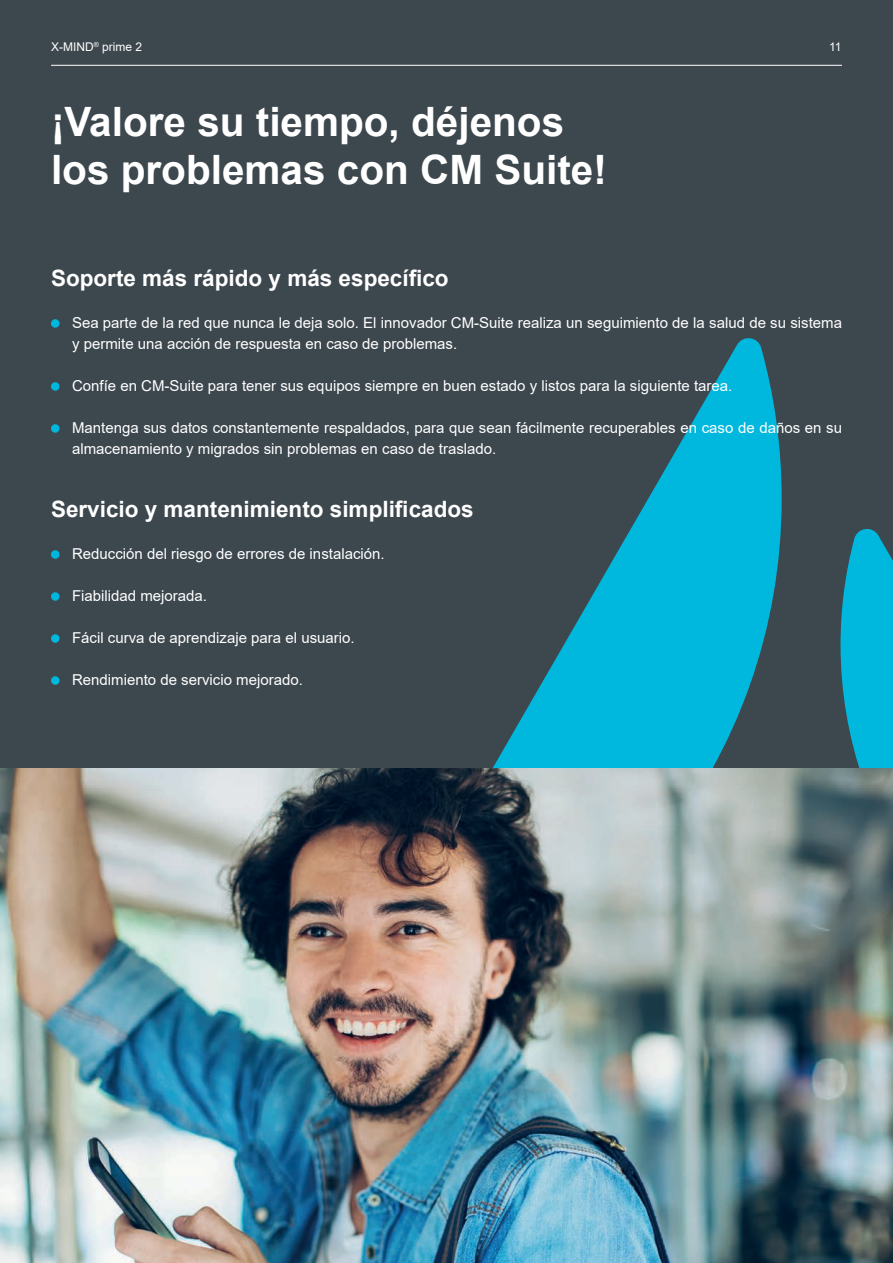
<style>
.page{position:relative;width:893px;height:1263px;background:#fff}
.page>*{position:absolute;margin:0;border:0;box-sizing:border-box;transform-origin:0 0}
.t1{font:700 40.5px/48.6px "Arial";color:#fff}
.t2{font:700 22.5px "Arial";color:#fff}
.t3{font:15px/21px "Arial";color:#fff}
.t4{font:12px "Arial";color:#fff}
</style>
<div class="page">
<img style="left:0;top:767px;width:893px;height:496px">
<div style="left:0;top:0;width:893px;height:767px;background:#3d474e"></div>
<svg style="left:493px;top:338px;width:289px;height:429px;fill:#00b8de"></svg>
<svg style="left:840px;top:529px;width:53px;height:238px;background:#08a7c9"></svg>
<hr style="left:51px;top:65px;width:791px;height:1px;background:#fff">
<div style="left:51px;top:319px;width:9px;height:9px;background:#00b8de;border-radius:50%"></div>
<div style="left:51px;top:382px;width:9px;height:9px;background:#00b8de;border-radius:50%"></div>
<div style="left:51px;top:424px;width:9px;height:9px;background:#00b8de;border-radius:50%"></div>
<div style="left:51px;top:550px;width:9px;height:9px;background:#00b8de;border-radius:50%"></div>
<div style="left:51px;top:592px;width:9px;height:9px;background:#00b8de;border-radius:50%"></div>
<div style="left:51px;top:634px;width:9px;height:9px;background:#00b8de;border-radius:50%"></div>
<div style="left:51px;top:676px;width:9px;height:9px;background:#00b8de;border-radius:50%"></div>
<p class="t4" style="left:51px;top:39px;width:93px">X-MIND<sup>®</sup> prime 2</p>
<p class="t4" style="left:829px;top:39px;width:14px">11</p>
<h1 class="t1" style="left:51px;top:98px;width:557px">¡Valore su tiempo, déjenos los problemas con CM Suite!</h1>
<h2 class="t2" style="left:51px;top:262px;width:399px">Soporte más rápido y más específico</h2>
<p class="t3" style="left:72px;top:312px;width:771px">Sea parte de la red que nunca le deja solo. El innovador CM-Suite realiza un seguimiento de la salud de su sistema y permite una acción de respuesta en caso de problemas.</p>
<p class="t3" style="left:72px;top:375px;width:662px">Confíe en CM-Suite para tener sus equipos siempre en buen estado y listos para la siguiente tarea.</p>
<p class="t3" style="left:72px;top:417px;width:771px">Mantenga sus datos constantemente respaldados, para que sean fácilmente recuperables en caso de daños en su almacenamiento y migrados sin problemas en caso de traslado.</p>
<h2 class="t2" style="left:51px;top:493px;width:424px">Servicio y mantenimiento simplificados</h2>
<p class="t3" style="left:72px;top:543px;width:314px">Reducción del riesgo de errores de instalación.</p>
<p class="t3" style="left:72px;top:585px;width:137px">Fiabilidad mejorada.</p>
<p class="t3" style="left:72px;top:627px;width:284px">Fácil curva de aprendizaje para el usuario.</p>
<p class="t3" style="left:72px;top:669px;width:232px">Rendimiento de servicio mejorado.</p>
</div>
